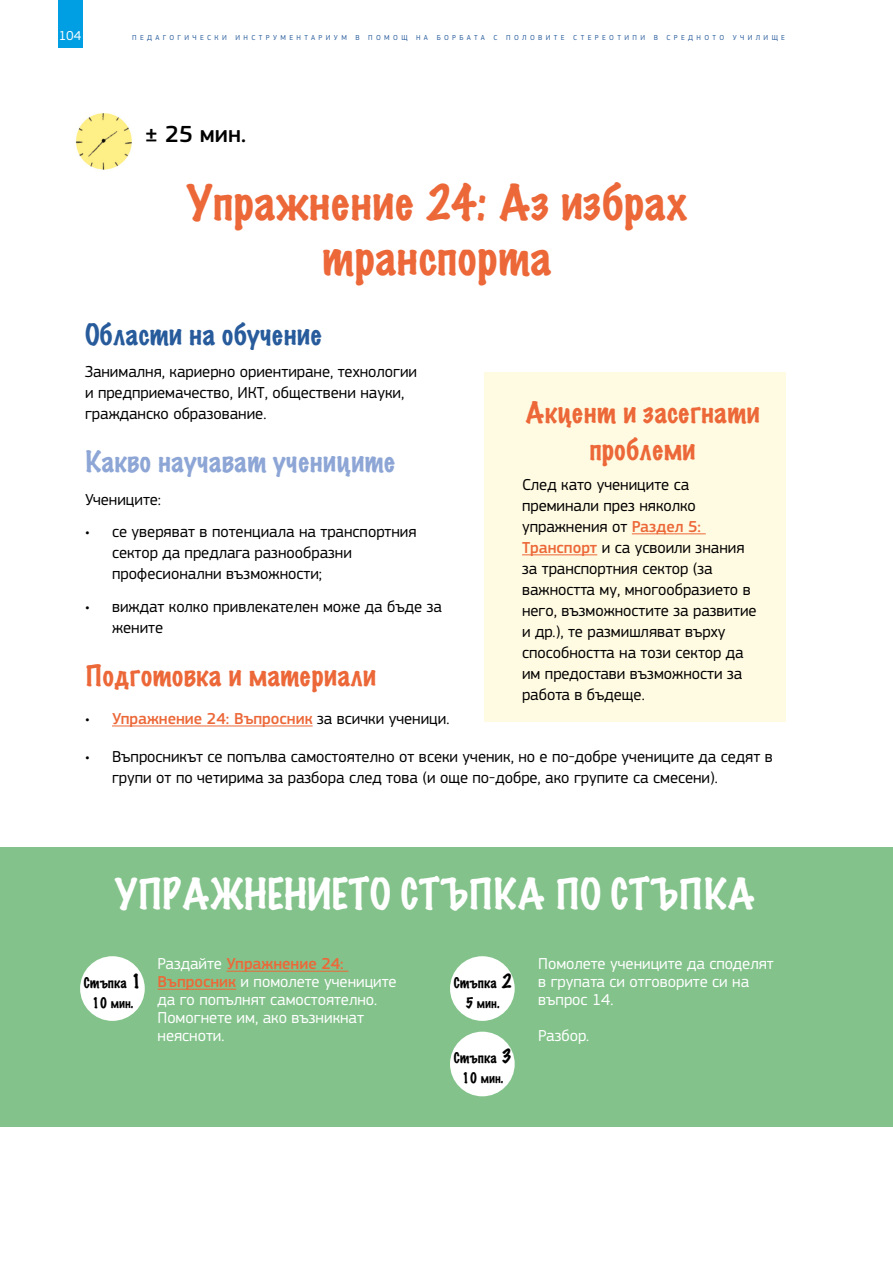
<style>
.page{position:relative;width:893px;height:1263px;background:#fff}
.page>*{position:absolute;margin:0;border:0;box-sizing:border-box;transform-origin:0 0}
.nadpis_activity{font:100 45px/55.5px "Marker Felt";color:#ec6839;text-align:center}
.t1{font:100 39px "Marker Felt";color:#fff}
.t2{font:100 27px/37px "Marker Felt";color:#ec6839;text-align:center}
.t3{font:100 27px "Marker Felt";color:#8da6d6}
.t4{font:100 27px "Marker Felt";color:#275b9b}
.t5{font:500 24.3px "EC Square Sans Pro";color:#000}
.t6{font:16.5px/21px "EC Square Sans Pro";color:#000}
.t7{font:16.5px/18px "EC Square Sans Pro";color:#fff}
.t8{font:500 16.5px "EC Square Sans Pro";color:#ec6839}
.t9{font:100 13.5px "Marker Felt";color:#000}
.t10{font:13.5px "EC Square Sans Pro";color:#fff}
.t11{font:100 12px "Marker Felt";color:#000}
.t12{font:7.5px "EC Square Sans Pro";letter-spacing:.45em;color:#275b9b}
.s1{font-weight:400;color:#000}
.s2{font-weight:500;color:#ec6839}
.s3{font-size:18px}
.s4{font-size:12px}
.s5{font-size:13.5px}
</style>
<div class="page">
<div style="left:58px;top:0;width:24px;height:48px;background:#009fe3"></div>
<img style="left:75px;top:113px;width:57px;height:57px">
<hr style="left:112px;top:725px;width:201px;height:1px;background:#ec6839">
<div style="left:484px;top:372px;width:302px;height:349px;background:#fffbe2"></div>
<hr style="left:632px;top:533px;width:74px;height:1px;background:#ec6839">
<hr style="left:522px;top:554px;width:75px;height:1px;background:#ec6839">
<div style="left:0;top:848px;width:893px;height:279px;background:#83c38b"></div>
<div style="left:80px;top:956px;width:65px;height:65px;background:#fff;border-radius:50%"></div>
<div style="left:450px;top:956px;width:65px;height:65px;background:#fff;border-radius:50%"></div>
<div style="left:450px;top:1032px;width:65px;height:64px;background:#fff;border-radius:50%"></div>
<hr style="left:226px;top:971px;width:122px;height:1px;background:#ec6839">
<hr style="left:158px;top:989px;width:78px;height:1px;background:#ec6839">
<p class="t10" style="left:59px;top:28px;width:24px">104</p>
<p class="t12" style="left:132px;top:33px;width:654px">ПЕДАГОГИЧЕСКИ ИНСТРУМЕНТАРИУМ В ПОМОЩ НА БОРБАТА С ПОЛОВИТЕ СТЕРЕОТИПИ В СРЕДНОТО УЧИЛИЩЕ</p>
<p class="t5" style="left:145px;top:120px;width:103px">± 25 мин.</p>
<p class="nadpis_activity" style="left:186px;top:174px;width:503px">Упражнение 24: Аз избрах транспорта</p>
<p class="t4" style="left:85px;top:313px;width:239px">Области на обучение</p>
<p class="t6" style="left:85px;top:361px;width:334px">Занималня, кариерно ориентиране, технологии и предприемачество, ИКТ, обществени науки, гражданско образование.</p>
<p class="t3" style="left:85px;top:441px;width:312px">Какво научават учениците</p>
<p class="t6" style="left:85px;top:489px;width:78px">Учениците:</p>
<p class="t6" style="left:112px;top:521px;width:306px;text-indent:-27px">• се уверяват в потенциала на транспортния сектор да предлага разнообразни професионални възможности;</p>
<p class="t6" style="left:112px;top:596px;width:331px;text-indent:-27px">• виждат колко привлекателен може да бъде за жените</p>
<p class="t2" style="left:85px;top:657px;width:293px">Подготовка и материали</p>
<p class="t8" style="left:85px;top:709px;width:366px"><span class="s1">•</span> Упражнение 24: Въпросник <span class="s1">за всички ученици.</span></p>
<p class="t6" style="left:112px;top:746px;width:662px;text-indent:-27px">• Въпросникът се попълва самостоятелно от всеки ученик, но е по-добре учениците да седят в групи от по четирима за разбора след това (и още по-добре, ако групите са смесени).</p>
<p class="t2" style="left:525px;top:394px;width:236px">Акцент и засегнати проблеми</p>
<p class="t6" style="left:522px;top:474px;width:236px">След като учениците са преминали през няколко упражнения от <span class="s2">Раздел 5:<br>Транспорт</span> и са усвоили знания за транспортния сектор (за важността му, многообразието в него, възможностите за развитие и др.), те размишляват върху способността на този сектор да им предостави възможности за работа в бъдеще.</p>
<p class="t1" style="left:114px;top:863px;width:643px">УПРАЖНЕНИЕТО СТЪПКА ПО СТЪПКА</p>
<p class="t9" style="left:84px;top:972px;width:59px">Стъпка <span class="s3">1</span></p>
<p class="t9" style="left:92px;top:992px;width:43px">10 <span class="s4">мин</span>.</p>
<p class="t7" style="left:158px;top:955px;width:241px">Раздайте <span class="s2">Упражнение 24:<br>Въпросник</span> и помолете учениците да го попълнят самостоятелно.<br>Помогнете им, ако възникнат неясноти.</p>
<p class="t7" style="left:538px;top:955px;width:237px">Помолете учениците да споделят в групата си отговорите си на въпрос 14.</p>
<p class="t9" style="left:454px;top:972px;width:59px">Стъпка <span class="s3">2</span></p>
<p class="t11" style="left:466px;top:993px;width:35px"><span class="s5">5</span> мин<span class="s5">.</span></p>
<p class="t9" style="left:454px;top:1047px;width:59px">Стъпка <span class="s3">3</span></p>
<p class="t9" style="left:462px;top:1067px;width:43px">10 <span class="s4">мин</span>.</p>
<p class="t7" style="left:538px;top:1027px;width:53px">Разбор.</p>
</div>
